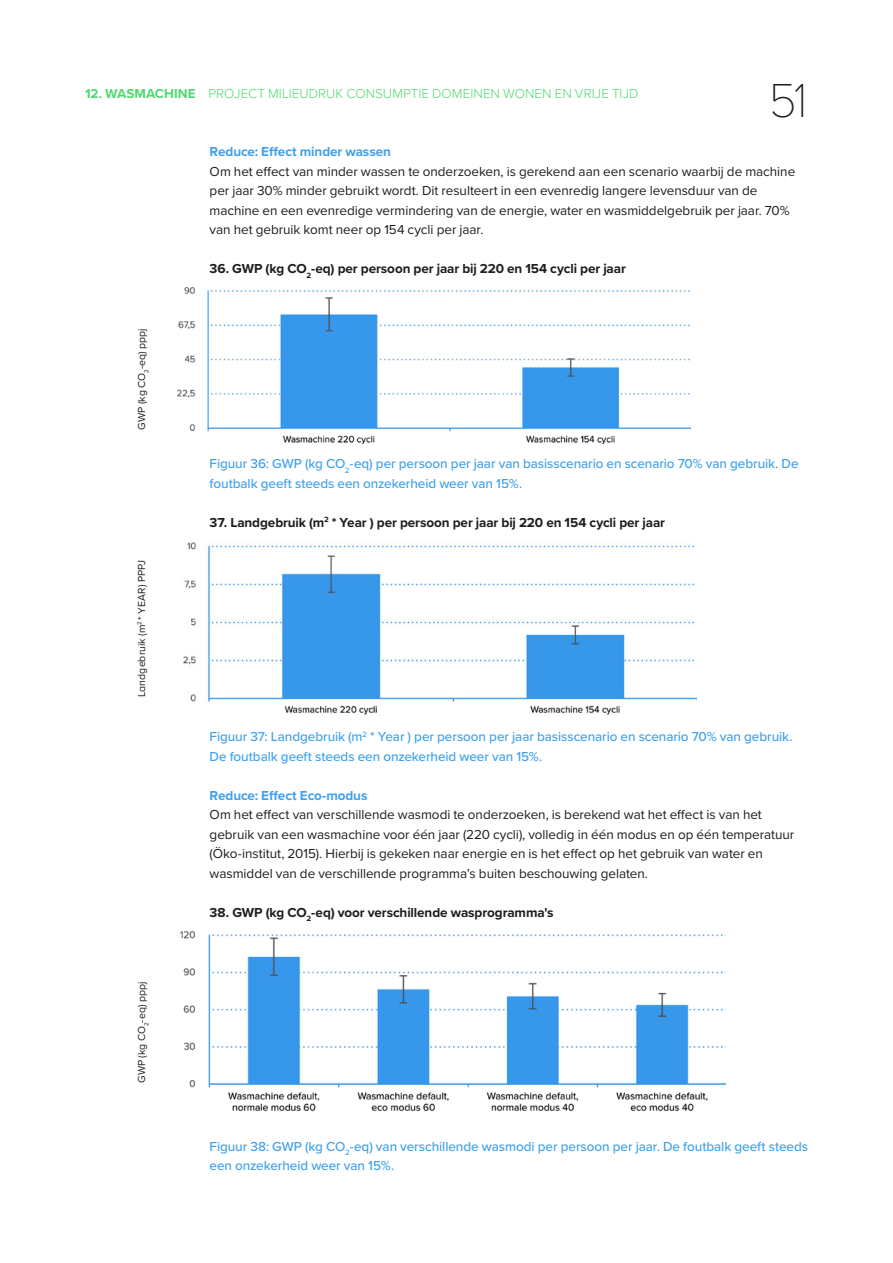
<style>
.page{position:relative;width:893px;height:1263px;background:#fff}
.page>*{position:absolute;margin:0;border:0;box-sizing:border-box;transform-origin:0 0}
.t1{font:100 49.5px "Proxima Nova T";color:#1d1d1b}
.Broodtekst{font:13.5px/19.5px "Proxima Nova";letter-spacing:-.005em;color:#1d1d1b}
.Noot{font:500 13.5px/19.5px "Proxima Nova";letter-spacing:-.005em;color:#3fa1ed}
.Titel_grafiek{font:700 13.5px "Proxima Nova";letter-spacing:-.005em;color:#1d1d1b}
.t2{font:300 13.5px "Proxima Nova";letter-spacing:.005em;color:#51d870}
.Tussenkop{font:700 13.5px "Proxima Nova";letter-spacing:-.005em;color:#3fa1ed}
.t3{font:700 13.5px "Proxima Nova";color:#51d870}
.Broodtekst-2{font:10.5px "Proxima Nova";letter-spacing:.005em;color:#1d1d1b}
.s1{font-weight:700}
</style>
<div class="page">
<img style="left:178px;top:287px;width:513px;height:157px">
<img style="left:183px;top:542px;width:513px;height:172px">
<img style="left:180px;top:931px;width:546px;height:181px">
<p class="t3" style="left:85px;top:83px;width:43px">12. Wasmac</p>
<p class="t2" style="left:164px;top:83px;width:476px"><span class="s1">hine</span> PROJECT MILIEUDRUK CONSUMPTIE DOMEINEN WONEN EN VRIJE TIJD</p>
<h1 class="t1" style="left:768px;top:64px;width:41px">51</h1>
<p class="Broodtekst-2" style="left:134px;top:430px;width:104px;rotate:-90deg">GWP (kg CO<sub>2</sub>-eq) pppj</p>
<p class="Broodtekst-2" style="left:134px;top:697px;width:139px;rotate:-90deg">Landgebruik (m<sup>2</sup> * YEAR) PPPJ</p>
<p class="Broodtekst-2" style="left:134px;top:1083px;width:104px;rotate:-90deg">GWP (kg CO<sub>2</sub>-eq) pppj</p>
<p class="Tussenkop" style="left:210px;top:141px;width:183px">Reduce: Effect minder wassen</p>
<p class="Broodtekst" style="left:210px;top:161px;width:587px">Om het effect van minder wassen te onderzoeken, is gerekend aan een scenario waarbij de machine per jaar 30% minder gebruikt wordt. Dit resulteert in een evenredig langere levensduur van de machine en een evenredige vermindering van de energie, water en wasmiddelgebruik per jaar. 70% van het gebruik komt neer op 154 cycli per jaar.</p>
<p class="Titel_grafiek" style="left:210px;top:258px;width:418px">36. GWP (kg CO<sub>2</sub>-eq) per persoon per jaar bij 220 en 154 cycli per jaar</p>
<p class="Noot" style="left:210px;top:453px;width:590px">Figuur 36: GWP (kg CO<sub>2</sub>-eq) per persoon per jaar van basisscenario en scenario 70% van gebruik. De foutbalk geeft steeds een onzekerheid weer van 15%.</p>
<p class="Titel_grafiek" style="left:210px;top:512px;width:457px">37. Landgebruik (m<sup>2</sup> * Year ) per persoon per jaar bij 220 en 154 cycli per jaar</p>
<p class="Noot" style="left:210px;top:726px;width:584px">Figuur 37: Landgebruik (m<sup>2</sup> * Year ) per persoon per jaar basisscenario en scenario 70% van gebruik.<br>De foutbalk geeft steeds een onzekerheid weer van 15%.</p>
<p class="Tussenkop" style="left:210px;top:785px;width:159px">Reduce: Effect Eco-modus</p>
<p class="Broodtekst" style="left:210px;top:804px;width:586px">Om het effect van verschillende wasmodi te onderzoeken, is berekend wat het effect is van het gebruik van een wasmachine voor één jaar (220 cycli), volledig in één modus en op één temperatuur (Öko-institut, 2015). Hierbij is gekeken naar energie en is het effect op het gebruik van water en wasmiddel van de verschillende programma’s buiten beschouwing gelaten.</p>
<p class="Titel_grafiek" style="left:210px;top:902px;width:345px">38. GWP (kg CO<sub>2</sub>-eq) voor verschillende wasprogramma's</p>
<p class="Noot" style="left:210px;top:1136px;width:600px">Figuur 38: GWP (kg CO<sub>2</sub>-eq) van verschillende wasmodi per persoon per jaar. De foutbalk geeft steeds een onzekerheid weer van 15%.</p>
</div>
